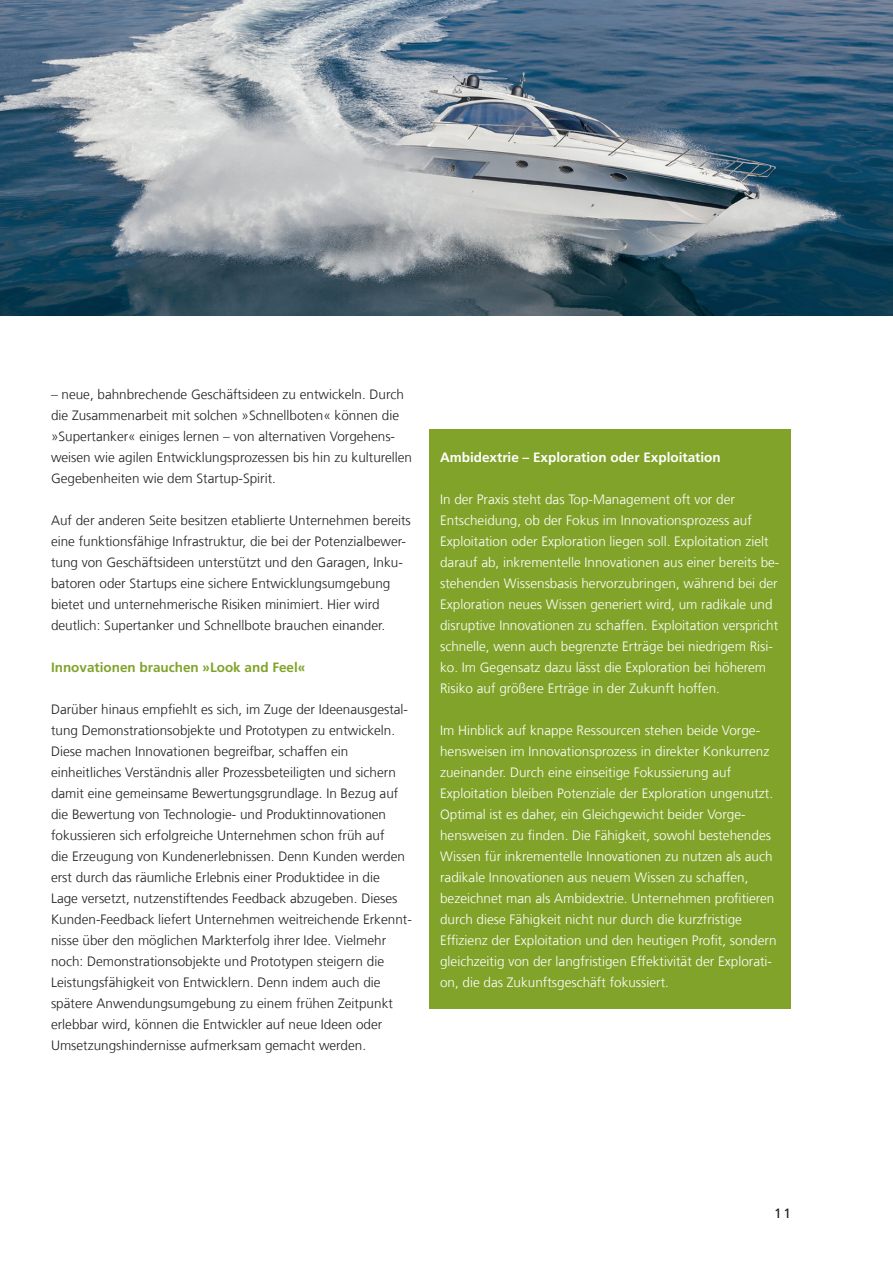
<style>
.page{position:relative;width:893px;height:1263px;background:#fff}
.page>*{position:absolute;margin:0;border:0;box-sizing:border-box;transform-origin:0 0}
._06_Fließtext{font:300 13.5px/21px "Frutiger LT Com";color:#231f20}
._06_Fließtext-2{font:300 13.5px/21px "Frutiger LT Com";color:#fff}
._07_Zwischenüberschr{font:700 13.5px "Frutiger LT Com";color:#fff}
._07_Zwischenüberschr-2{font:700 13.5px "Frutiger LT Com";color:#81a32a}
.t1{font:13.5px "Frutiger LT Com";color:#231f20}
</style>
<div class="page">
<div style="left:429px;top:429px;width:362px;height:579px;background:#81a32a"></div>
<img style="left:0;top:0;width:893px;height:315px">
<p class="_06_Fließtext" style="left:51px;top:384px;width:363px">– neue, bahnbrechende Geschäftsideen zu entwickeln. Durch die Zusammenarbeit mit solchen »Schnellboten« können die »Supertanker« einiges lernen – von alternativen Vorgehens&shy;weisen wie agilen Entwicklungsprozessen bis hin zu kulturellen Gegebenheiten wie dem Startup-Spirit.</p>
<p class="_06_Fließtext" style="left:51px;top:510px;width:361px">Auf der anderen Seite besitzen etablierte Unternehmen bereits eine funktionsfähige Infrastruktur, die bei der Potenzialbewer&shy;tung von Geschäftsideen unterstützt und den Garagen, Inku&shy;batoren oder Startups eine sichere Entwicklungsumgebung bietet und unternehmerische Risiken minimiert. Hier wird deutlich: Supertanker und Schnellbote brauchen einander.</p>
<p class="_07_Zwischenüberschr-2" style="left:51px;top:659px;width:256px">Innovationen brauchen »Look and Feel«</p>
<p class="_06_Fließtext" style="left:51px;top:699px;width:362px">Darüber hinaus empfiehlt es sich, im Zuge der Ideenausgestal&shy;tung Demonstrationsobjekte und Prototypen zu entwickeln.<br>Diese machen Innovationen begreifbar, schaffen ein einheitliches Verständnis aller Prozessbeteiligten und sichern damit eine gemeinsame Bewertungsgrundlage. In Bezug auf die Bewertung von Technologie- und Produktinnovationen fokussieren sich erfolgreiche Unternehmen schon früh auf<br>die Erzeugung von Kundenerlebnissen. Denn Kunden werden erst durch das räumliche Erlebnis einer Produktidee in die<br>Lage versetzt, nutzenstiftendes Feedback abzugeben. Dieses Kunden-Feedback liefert Unternehmen weitreichende Erkennt&shy;nisse über den möglichen Markterfolg ihrer Idee. Vielmehr noch: Demonstrationsobjekte und Prototypen steigern die Leistungsfähigkeit von Entwicklern. Denn indem auch die spätere Anwendungsumgebung zu einem frühen Zeitpunkt erlebbar wird, können die Entwickler auf neue Ideen oder Umsetzungshindernisse aufmerksam gemacht werden.</p>
<p class="_07_Zwischenüberschr" style="left:440px;top:449px;width:282px">Ambidextrie – Exploration oder Exploitation</p>
<p class="_06_Fließtext-2" style="left:440px;top:489px;width:341px">In der Praxis steht das Top-Management oft vor der Entscheidung, ob der Fokus im Innovationsprozess auf Exploitation oder Exploration liegen soll. Exploitation zielt darauf ab, inkrementelle Innovationen aus einer bereits be&shy;stehenden Wissensbasis hervorzubringen, während bei der Exploration neues Wissen generiert wird, um radikale und disruptive Innovationen zu schaffen. Exploitation verspricht schnelle, wenn auch begrenzte Erträge bei niedrigem Risi&shy;ko. Im Gegensatz dazu lässt die Exploration bei höherem Risiko auf größere Erträge in der Zukunft hoffen.</p>
<p class="_06_Fließtext-2" style="left:440px;top:720px;width:338px">Im Hinblick auf knappe Ressourcen stehen beide Vorge&shy;hensweisen im Innovationsprozess in direkter Konkurrenz zueinander. Durch eine einseitige Fokussierung auf Exploitation bleiben Potenziale der Exploration ungenutzt.<br>Optimal ist es daher, ein Gleichgewicht beider Vorge&shy;hensweisen zu finden. Die Fähigkeit, sowohl bestehendes Wissen für inkrementelle Innovationen zu nutzen als auch radikale Innovationen aus neuem Wissen zu schaffen, bezeichnet man als Ambidextrie. Unternehmen profitieren durch diese Fähigkeit nicht nur durch die kurzfristige Effizienz der Exploitation und den heutigen Profit, sondern gleichzeitig von der langfristigen Effektivität der Explorati&shy;on, die das Zukunftsgeschäft fokussiert.</p>
<p class="t1" style="left:774px;top:1205px;width:18px">11</p>
</div>
